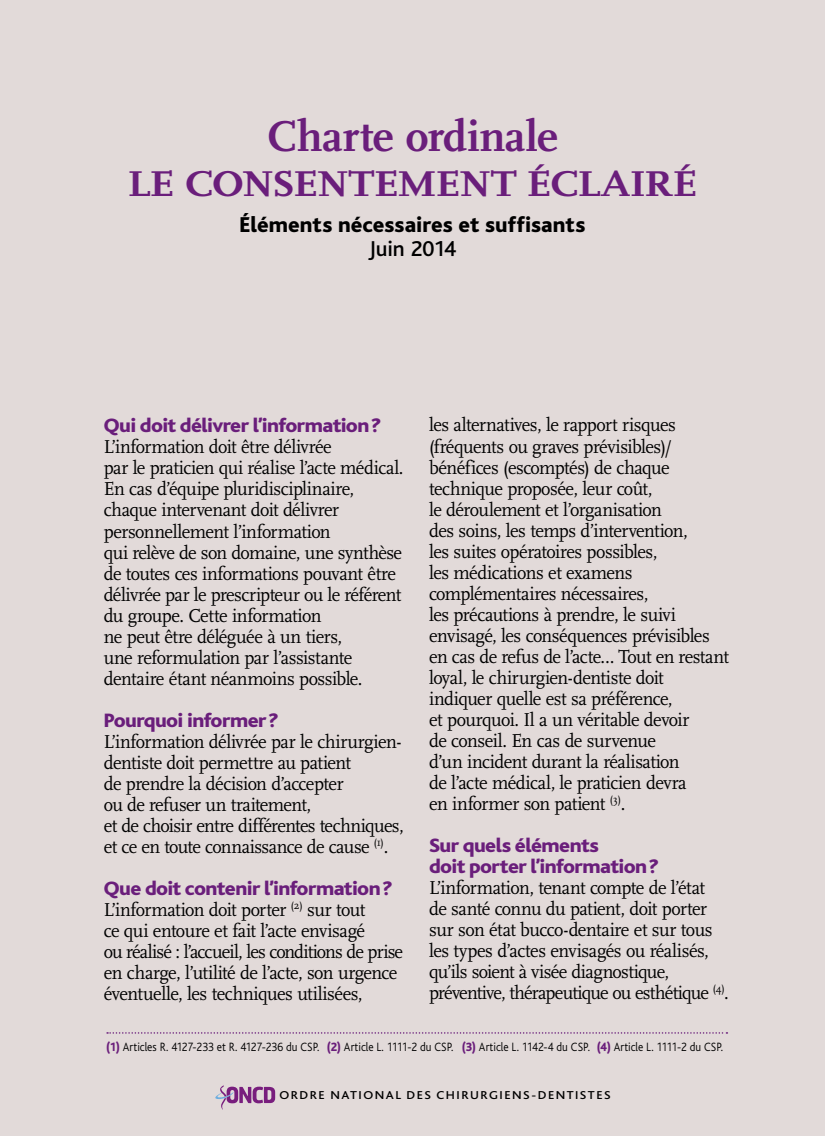
<style>
.page{position:relative;width:825px;height:1136px;background:#fff}
.page>*{position:absolute;margin:0;border:0;box-sizing:border-box;transform-origin:0 0}
.t1{font:700 45px "Scala";letter-spacing:-.01em;color:#6a1e7b}
.t2{font:700 37.35px "Scala";letter-spacing:-.035em;color:#6a1e7b;scale:1.16 1}
.t3{font:800 22.5px/24px "Bliss";color:#000;text-align:center}
.t4{font:800 20.25px/21px "Bliss";letter-spacing:-.03em;color:#6a1e7b;scale:1.05 1}
.t5{font:19.5px/21px "Scala";letter-spacing:-.03em;color:#000;scale:.95 1}
.t6{font:300 12.6px "Bliss";letter-spacing:-.005em;color:#000;scale:.9 1}
.t7{font:500 12px "Bliss";letter-spacing:.115em;color:#000;scale:1.1 1}
.s1{font-weight:500}
.s2{font-weight:800;color:#6a1e7b}
</style>
<div class="page">
<div style="left:0;top:0;width:825px;height:1135px;background:#e2dad9"></div>
<svg style="left:215px;top:1085px;width:60px;height:24px"></svg>
<svg style="left:107px;top:1032px;width:620px;height:1px"></svg>
<p class="t1" style="left:267px;top:111px;width:292px">Charte ordinale</p>
<p class="t2" style="left:127px;top:163px;width:493px">LE CONSENTEMENT ÉCLAIRÉ</p>
<p class="t3" style="left:239px;top:213px;width:347px">Éléments nécessaires et suffisants<br><span class="s1">Juin 2014</span></p>
<p class="t5" style="left:429px;top:415px;width:317px">les alternatives, le rapport risques (fréquents ou graves prévisibles)/ bénéfices (escomptés) de chaque technique proposée, leur coût,<br>le déroulement et l’organisation<br>des soins, les temps d’intervention,<br>les suites opératoires possibles,<br>les médications et examens complémentaires nécessaires,<br>les précautions à prendre, le suivi envisagé, les conséquences prévisibles en cas de refus de l’acte… Tout en restant loyal, le chirurgien-dentiste doit indiquer quelle est sa préférence,<br>et pourquoi. Il a un véritable devoir<br>de conseil. En cas de survenue<br>d’un incident durant la réalisation<br>de l’acte médical, le praticien devra<br>en informer son patient <sup>(3)</sup>.</p>
<p class="t4" style="left:429px;top:835px;width:220px">Sur quels éléments<br>doit porter l’information?</p>
<p class="t5" style="left:429px;top:877px;width:317px">L’information, tenant compte de l’état<br>de santé connu du patient, doit porter sur son état bucco-dentaire et sur tous les types d’actes envisagés ou réalisés, qu’ils soient à visée diagnostique, préventive, thérapeutique ou esthétique <sup>(4)</sup>.</p>
<p class="t6" style="left:106px;top:1039px;width:687px"><span class="s2">(1)</span> Articles R. 4127-233 et R. 4127-236 du CSP. <span class="s2">(2)</span> Article L. 1111-2 du CSP. <span class="s2">(3)</span> Article L. 1142-4 du CSP. <span class="s2">(4)</span> Article L. 1111-2 du CSP.</p>
<p class="t4" style="left:104px;top:415px;width:266px">Qui doit délivrer l’information?</p>
<p class="t5" style="left:104px;top:437px;width:317px">L’information doit être délivrée<br>par le praticien qui réalise l’acte médical.<br>En cas d’équipe pluridisciplinaire, chaque intervenant doit délivrer personnellement l’information<br>qui relève de son domaine, une synthèse de toutes ces informations pouvant être délivrée par le prescripteur ou le référent du groupe. Cette information<br>ne peut être déléguée à un tiers,<br>une reformulation par l’assistante dentaire étant néanmoins possible.</p>
<p class="t4" style="left:104px;top:709px;width:168px">Pourquoi informer?</p>
<p class="t5" style="left:104px;top:731px;width:317px">L’information délivrée par le chirurgien&shy;dentiste doit permettre au patient<br>de prendre la décision d’accepter<br>ou de refuser un traitement,<br>et de choisir entre différentes techniques, et ce en toute connaissance de cause <sup>(1)</sup>.</p>
<p class="t4" style="left:104px;top:877px;width:276px">Que doit contenir l’information?</p>
<p class="t5" style="left:104px;top:899px;width:317px">L’information doit porter <sup>(2)</sup> sur tout<br>ce qui entoure et fait l’acte envisagé<br>ou réalisé : l’accueil, les conditions de prise en charge, l’utilité de l’acte, son urgence éventuelle, les techniques utilisées,</p>
<p class="t7" style="left:279px;top:1088px;width:303px">ORDRE NATIONAL DES CHIRURGIENS-DENTISTES</p>
</div>
